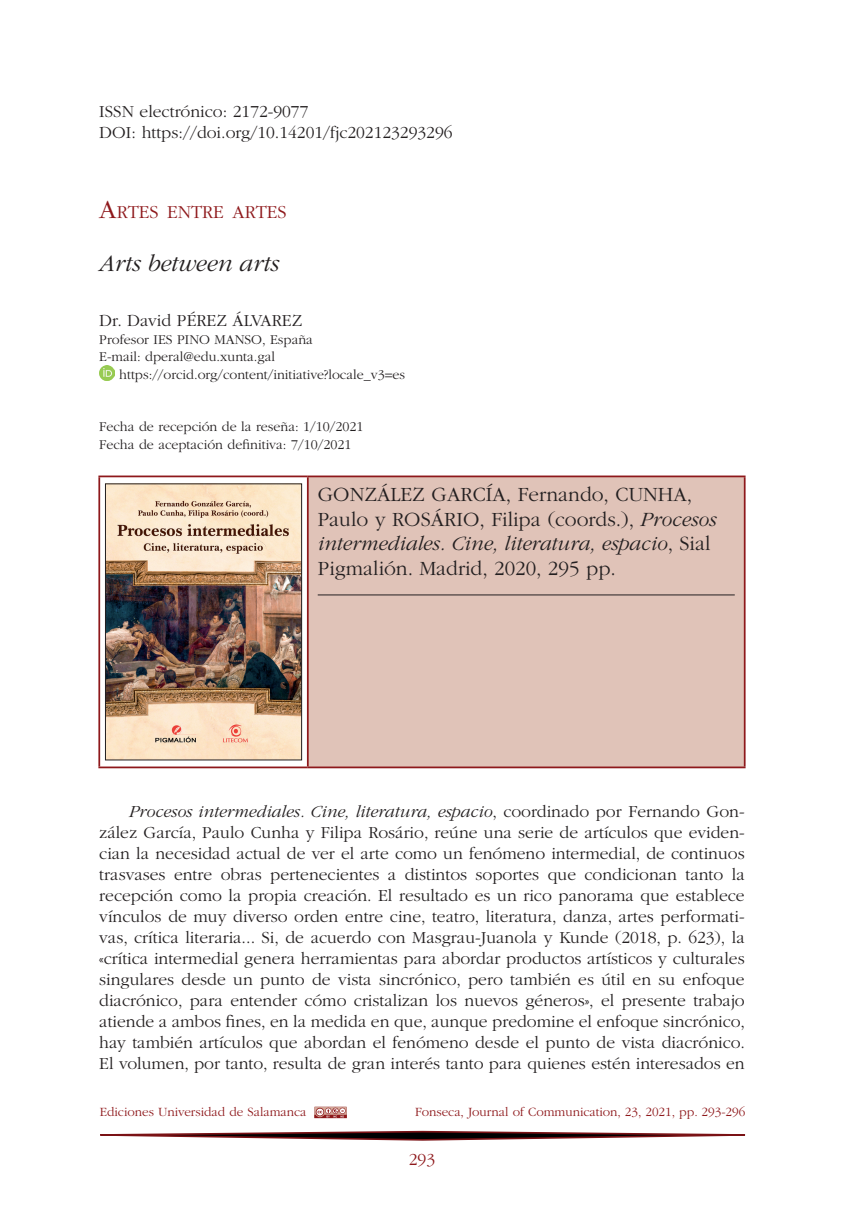
<style>
.page{position:relative;width:844px;height:1211px;background:#fff}
.page>*{position:absolute;margin:0;border:0;box-sizing:border-box;transform-origin:0 0}
.t1{font:italic 300 24.5px "ITC Garamond Std";color:#231f20}
.t2{font:300 21px/24.5px "ITC Garamond Std";color:#231f20}
.t3{font:300 19.07px "ITC Garamond Std";color:#8e181b}
.t4{font:300 17.5px/21px "ITC Garamond Std";color:#231f20}
.t5{font:300 17.5px "ITC Garamond Std";color:#8e181b}
.t6{font:300 14px/17.5px "ITC Garamond Std";color:#231f20}
.t7{font:300 13.12px "ITC Garamond Std";color:#8e181b}
.s1{font-size:27.12px}
.s2{font-style:italic}
</style>
<div class="page">
<svg style="left:314px;top:1106px;width:33px;height:12px"></svg>
<svg style="left:100px;top:1130px;width:645px;height:9px"></svg>
<img style="left:99px;top:365px;width:15px;height:15px">
<div style="left:308px;top:476px;width:436px;height:291px;background:#e0c3b8"></div>
<hr style="left:98px;top:475px;width:210px;height:2px;background:#8e181b">
<hr style="left:98px;top:477px;width:2px;height:289px;background:#8e181b">
<hr style="left:308px;top:475px;width:437px;height:2px;background:#8e181b">
<hr style="left:307px;top:477px;width:1px;height:289px;background:#8e181b">
<hr style="left:743px;top:477px;width:2px;height:289px;background:#8e181b">
<hr style="left:98px;top:766px;width:210px;height:2px;background:#8e181b">
<hr style="left:308px;top:766px;width:437px;height:2px;background:#8e181b">
<img style="left:107px;top:485px;width:193px;height:273px">
<div style="left:105px;top:483px;width:197px;height:277px;border:1px solid #231f20"></div>
<hr style="left:317px;top:594px;width:417px;height:1px;background:#231f20">
<p class="t4" style="left:99px;top:101px;width:354px">ISSN electrónico: 2172-9077<br>DOI: https://doi.org/10.14201/fjc202123293296</p>
<p class="t3" style="left:99px;top:201px;width:189px"><span class="s1">A</span>RTES ENTRE ARTES</p>
<h1 class="t1" style="left:99px;top:249px;width:181px">Arts between arts</h1>
<p class="t4" style="left:99px;top:310px;width:204px">Dr. David PÉREZ ÁLVAREZ</p>
<p class="t6" style="left:99px;top:331px;width:215px">Profesor IES PINO MANSO, España<br>E-mail: dperal@edu.xunta.gal</p>
<p class="t6" style="left:119px;top:366px;width:287px">https://orcid.org/content/initiative?locale_v3=es</p>
<p class="t6" style="left:99px;top:418px;width:265px">Fecha de recepción de la reseña: 1/10/2021<br>Fecha de aceptación definitiva: 7/10/2021</p>
<p class="t2" style="left:317px;top:482px;width:400px">GONZÁLEZ GARCÍA, Fernando, CUNHA, Paulo y ROSÁRIO, Filipa (coords.), <span class="s2">Procesos intermediales. Cine, literatura, espacio</span>, Sial Pigmalión. Madrid, 2020, 295 pp.</p>
<p class="t4" style="left:99px;top:801px;width:647px;text-align:justify;text-indent:30px"><span class="s2">Procesos intermediales. Cine, literatura, espacio</span>, coordinado por Fernando Gon&shy;zález García, Paulo Cunha y Filipa Rosário, reúne una serie de artículos que eviden&shy;cian la necesidad actual de ver el arte como un fenómeno intermedial, de continuos trasvases entre obras pertenecientes a distintos soportes que condicionan tanto la recepción como la propia creación. El resultado es un rico panorama que establece vínculos de muy diverso orden entre cine, teatro, literatura, danza, artes performati&shy;vas, crítica literaria... Si, de acuerdo con Masgrau-Juanola y Kunde (2018, p. 623), la «crítica intermedial genera herramientas para abordar productos artísticos y culturales singulares desde un punto de vista sincrónico, pero también es útil en su enfoque diacrónico, para entender cómo cristalizan los nuevos géneros», el presente trabajo atiende a ambos fines, en la medida en que, aunque predomine el enfoque sincrónico, hay también artículos que abordan el fenómeno desde el punto de vista diacrónico.<br>El volumen, por tanto, resulta de gran interés tanto para quienes estén interesados en</p>
<p class="t7" style="left:100px;top:1104px;width:208px">Ediciones Universidad de Salamanca</p>
<p class="t7" style="left:415px;top:1104px;width:331px">Fonseca, Journal of Communication, 23, 2021, pp. 293-296</p>
<p class="t5" style="left:409px;top:1150px;width:28px">293</p>
</div>
